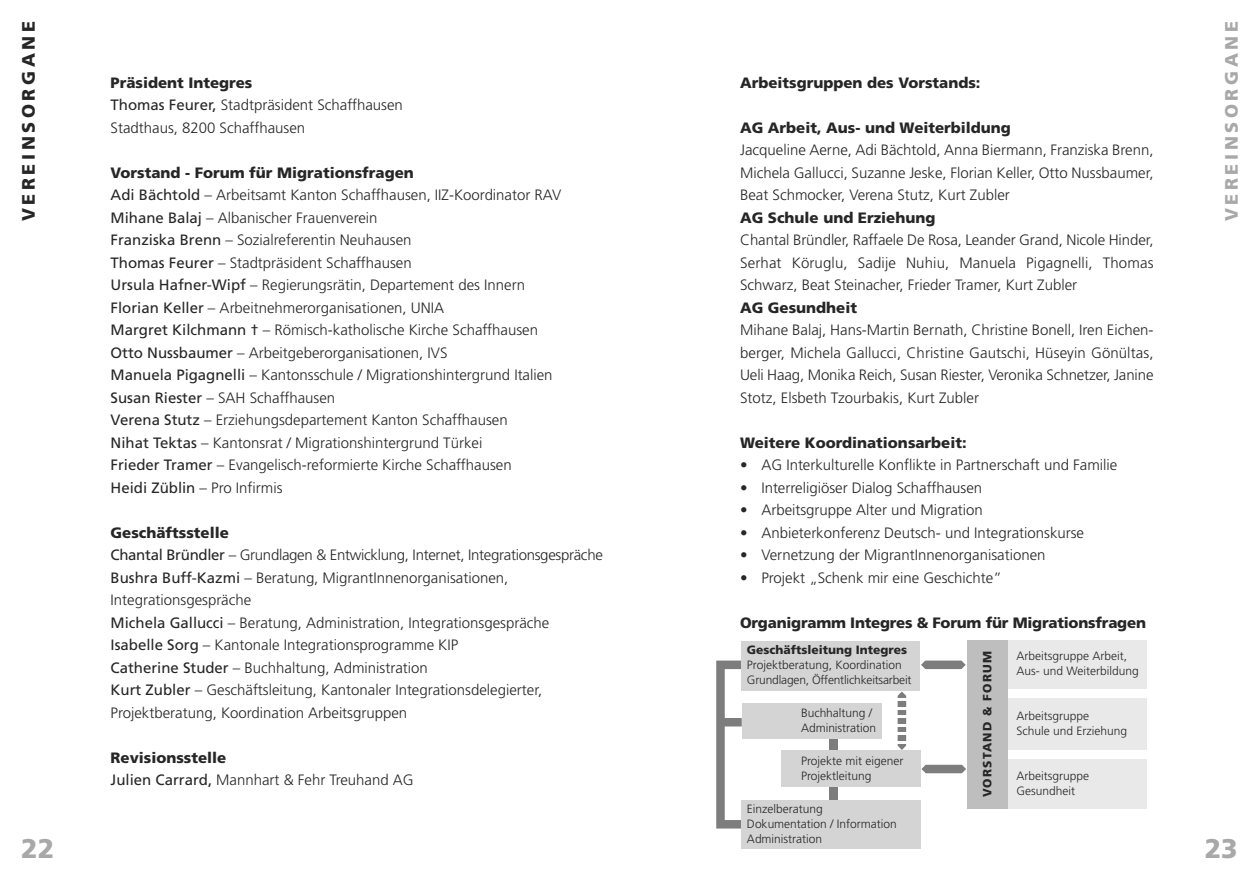
<style>
.page{position:relative;width:1259px;height:893px;background:#fff}
.page>*{position:absolute;margin:0;border:0;box-sizing:border-box;transform-origin:0 0}
.t1{font:900 27px "Frutiger";color:#a9a8a9}
.t2{font:900 18px "Frutiger";letter-spacing:.2em;color:#a9a8a9}
.t3{font:900 18px "Frutiger";letter-spacing:.2em;color:#272627}
.t4{font:300 15px/22.5px "Frutiger";color:#272627}
.t5{font:900 15px "Frutiger";color:#272627}
.t6{font:300 12px/15px "Frutiger";color:#272627}
.t7{font:900 12px "Frutiger";color:#272627}
.t8{font:900 12px "Frutiger";letter-spacing:.1em;color:#272627}
.s1{font-weight:900}
.s2{font-weight:400}
</style>
<div class="page">
<svg style="left:716px;top:661px;width:26px;height:167px"></svg>
<div style="left:996px;top:640px;width:151px;height:169px;background:#e9e9e9"></div>
<div style="left:829px;top:738px;width:8px;height:64px;background:#7d7d7d"></div>
<div style="left:781px;top:750px;width:140px;height:36px;background:#d4d4d4"></div>
<div style="left:741px;top:704px;width:140px;height:35px;background:#d4d4d4"></div>
<div style="left:741px;top:641px;width:179px;height:50px;background:#d4d4d4"></div>
<div style="left:741px;top:801px;width:179px;height:48px;background:#d4d4d4"></div>
<div style="left:996px;top:689px;width:153px;height:9px;background:#fff"></div>
<div style="left:996px;top:750px;width:152px;height:8px;background:#fff"></div>
<div style="left:967px;top:640px;width:40px;height:169px;background:#bebebe"></div>
<svg style="left:921px;top:765px;width:45px;height:8px"></svg>
<svg style="left:921px;top:661px;width:44px;height:8px"></svg>
<svg style="left:897px;top:691px;width:10px;height:59px"></svg>
<p class="t3" style="left:21px;top:221px;width:202px;rotate:-90deg">VEREINSORGANE</p>
<h1 class="t1" style="left:21px;top:838px;width:35px">22</h1>
<p class="t4" style="left:111px;top:72px;width:294px"><span class="s1">Präsident Integres<br></span><span class="s2">Thomas Feurer,</span> Stadtpräsident Schaffhausen<br>Stadthaus, 8200 Schaffhausen</p>
<p class="t4" style="left:111px;top:162px;width:452px"><span class="s1">Vorstand - Forum für Migrationsfragen<br></span><span class="s2">Adi Bächtold</span> – Arbeitsamt Kanton Schaffhausen, IIZ-Koordinator RAV <span class="s2">Mihane Balaj</span> – Albanischer Frauenverein<br><span class="s2">Franziska Brenn</span> – Sozialreferentin Neuhausen<br><span class="s2">Thomas Feurer</span> – Stadtpräsident Schaffhausen<br><span class="s2">Ursula Hafner-Wipf</span> – Regierungsrätin, Departement des Innern <span class="s2">Florian Keller</span> – Arbeitnehmerorganisationen, UNIA<br><span class="s2">Margret Kilchmann †</span> – Römisch-katholische Kirche Schaffhausen <span class="s2">Otto Nussbaumer</span> – Arbeitgeberorganisationen, IVS<br><span class="s2">Manuela Pigagnelli</span> – Kantonsschule / Migrationshintergrund Italien <span class="s2">Susan Riester</span> – SAH Schaffhausen<br><span class="s2">Verena Stutz</span> – Erziehungsdepartement Kanton Schaffhausen<br><span class="s2">Nihat Tektas</span> – Kantonsrat / Migrationshintergrund Türkei<br><span class="s2">Frieder Tramer</span> – Evangelisch-reformierte Kirche Schaffhausen<br><span class="s2">Heidi Züblin</span> – Pro Infirmis</p>
<p class="t4" style="left:111px;top:522px;width:494px"><span class="s1">Geschäftsstelle<br></span><span class="s2">Chantal Bründler</span> – Grundlagen &amp; Entwicklung, Internet, Integrationsgespräche <span class="s2">Bushra Buff-Kazmi</span> – Beratung, MigrantInnenorganisationen, Integrationsgespräche<br><span class="s2">Michela Gallucci</span> – Beratung, Administration, Integrationsgespräche <span class="s2">Isabelle Sorg</span> – Kantonale Integrationsprogramme KIP<br><span class="s2">Catherine Studer</span> – Buchhaltung, Administration<br><span class="s2">Kurt Zubler</span> – Geschäftsleitung, Kantonaler Integrationsdelegierter, Projektberatung, Koordination Arbeitsgruppen</p>
<p class="t4" style="left:111px;top:747px;width:305px"><span class="s1">Revisionsstelle<br></span><span class="s2">Julien Carrard,</span> Mannhart &amp; Fehr Treuhand AG</p>
<p class="t5" style="left:740px;top:77px;width:242px">Arbeitsgruppen des Vorstands:</p>
<p class="t5" style="left:740px;top:122px;width:272px">AG Arbeit, Aus- und Weiterbildung</p>
<p class="t4" style="left:740px;top:140px;width:415px;text-align:justify">Jacqueline Aerne, Adi Bächtold, Anna Biermann, Franziska Brenn, Michela Gallucci, Suzanne Jeske, Florian Keller, Otto Nussbaumer, Beat Schmocker, Verena Stutz, Kurt Zubler</p>
<p class="t5" style="left:740px;top:212px;width:197px">AG Schule und Erziehung</p>
<p class="t4" style="left:740px;top:230px;width:415px;text-align:justify">Chantal Bründler, Raffaele De Rosa, Leander Grand, Nicole Hinder, Serhat Köruglu, Sadije Nuhiu, Manuela Pigagnelli, Thomas Schwarz, Beat Steinacher, Frieder Tramer, Kurt Zubler</p>
<p class="t5" style="left:740px;top:302px;width:119px">AG Gesundheit</p>
<p class="t4" style="left:740px;top:320px;width:415px;text-align:justify">Mihane Balaj, Hans-Martin Bernath, Christine Bonell, Iren Eichen&shy;berger, Michela Gallucci, Christine Gautschi, Hüseyin Gönültas, Ueli Haag, Monika Reich, Susan Riester, Veronika Schnetzer, Janine Stotz, Elsbeth Tzourbakis, Kurt Zubler</p>
<p class="t5" style="left:740px;top:437px;width:228px">Weitere Koordinationsarbeit:</p>
<p class="t4" style="left:740px;top:455px;width:379px">• AG Interkulturelle Konflikte in Partnerschaft und Familie</p>
<p class="t4" style="left:740px;top:477px;width:244px">• Interreligiöser Dialog Schaffhausen</p>
<p class="t4" style="left:740px;top:500px;width:244px">• Arbeitsgruppe Alter und Migration</p>
<p class="t4" style="left:740px;top:522px;width:345px">• Anbieterkonferenz Deutsch- und Integrationskurse</p>
<p class="t4" style="left:740px;top:545px;width:307px">• Vernetzung der MigrantInnenorganisationen</p>
<p class="t4" style="left:740px;top:567px;width:263px">• Projekt „Schenk mir eine Geschichte”</p>
<p class="t5" style="left:740px;top:617px;width:407px">Organigramm Integres &amp; Forum für Migrationsfragen</p>
<p class="t7" style="left:747px;top:645px;width:162px">Geschäftsleitung Integres</p>
<p class="t6" style="left:747px;top:658px;width:166px">Projektberatung, Koordination<br>Grundlagen, Öffentlichkeitsarbeit</p>
<p class="t6" style="left:801px;top:706px;width:77px">Buchhaltung /<br>Administration</p>
<p class="t6" style="left:801px;top:754px;width:104px">Projekte mit eigener<br>Projektleitung</p>
<p class="t6" style="left:747px;top:802px;width:151px">Einzelberatung<br>Dokumentation / Information<br>Administration</p>
<p class="t8" style="left:982px;top:797px;width:148px;rotate:-90deg">VORSTAND &amp; FORUM</p>
<p class="t6" style="left:1016px;top:649px;width:124px">Arbeitsgruppe Arbeit,<br>Aus- und Weiterbildung</p>
<p class="t6" style="left:1016px;top:709px;width:112px">Arbeitsgruppe<br>Schule und Erziehung</p>
<p class="t6" style="left:1016px;top:769px;width:74px">Arbeitsgruppe</p>
<p class="t6" style="left:1016px;top:784px;width:60px">Gesundheit</p>
<p class="t2" style="left:1224px;top:221px;width:202px;rotate:-90deg">VEREINSORGANE</p>
<h1 class="t1" style="left:1204px;top:838px;width:35px">23</h1>
</div>
